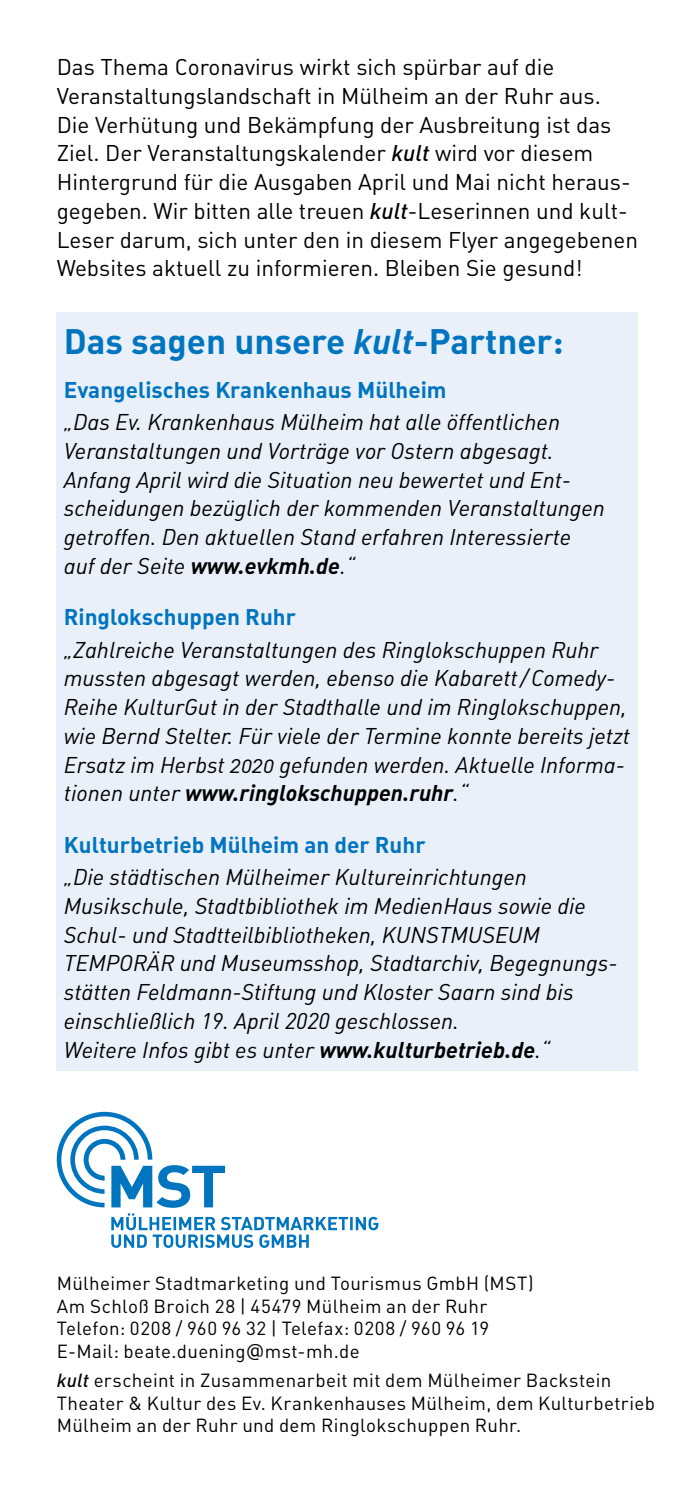
<style>
.page{position:relative;width:695px;height:1489px;background:#fff}
.page>*{position:absolute;margin:0;border:0;box-sizing:border-box;transform-origin:0 0}
.t1{font:35px "DIN Bold Alternate";color:#0075bf}
.t2{font:22.5px/28.8px "DIN Regular Italic Alt";color:#000}
.t3{font:22.5px/28.8px "DIN Regular Alternate";color:#000}
.t4{font:22.5px "DIN Bold Alternate";color:#0075bf}
.t5{font:22.5px "DIN Bold Italic Alt";color:#000}
.t6{font:18.75px/22.5px "DIN Regular Alternate";letter-spacing:.02em;color:#000}
.t7{font:18.75px "DIN";letter-spacing:.03em;color:#000}
.s1{font-family:"DIN Medium Italic Alt"}
.s2{font-family:"DIN Bold Italic Alt"}
.s3{font-family:"DIN Regular Italic Alt"}
.s4{font-family:"DIN";font-style:italic}
.s5{font-family:"DIN"}
.s6{font-family:"DIN Regular Alternate"}
.s7{font-family:"Verdana"}
</style>
<div class="page">
<div style="left:57px;top:312px;width:581px;height:758px;background:#eaf0fa"></div>
<svg style="left:57px;top:1111px;width:168px;height:96px"></svg>
<svg style="left:111px;top:1213px;width:267px;height:34px"></svg>
<p class="t3" style="left:57px;top:52px;width:583px">Das Thema Coronavirus wirkt sich spürbar auf die Veranstaltungslandschaft in Mülheim an der Ruhr aus.<br>Die Verhütung und Bekämpfung der Ausbreitung ist das Ziel. Der Veranstaltungskalender <span class="s1">kult</span> wird vor diesem Hintergrund für die Ausgaben April und Mai nicht heraus&shy;gegeben. Wir bitten alle treuen <span class="s1">kult</span>-Leserinnen und kult-Leser darum, sich unter den in diesem Flyer angegebenen Websites aktuell zu informieren. Bleiben Sie gesund!</p>
<h1 class="t1" style="left:64px;top:317px;width:501px">Das sagen unsere <span class="s2">kult</span>-Partner:</h1>
<p class="t4" style="left:64px;top:374px;width:384px">Evangelisches Krankenhaus Mülheim</p>
<p class="t2" style="left:64px;top:407px;width:542px">„Das Ev. Krankenhaus Mülheim hat alle öffentlichen Veranstaltungen und Vorträge vor Ostern abgesagt.<br>Anfang April wird die Situation neu bewertet und Ent&shy;scheidungen bezüglich der kommenden Veranstaltungen getroffen. Den aktuellen Stand erfahren Interessierte auf der Seite <span class="s2">www.evkmh.de</span>.“</p>
<p class="t4" style="left:64px;top:602px;width:233px">Ringlokschuppen Ruhr</p>
<p class="t2" style="left:64px;top:635px;width:567px">„Zahlreiche Veranstaltungen des Ringlokschuppen Ruhr mussten abgesagt werden, ebenso die Kabarett/Comedy-Reihe KulturGut in der Stadthalle und im Ringlokschuppen, wie Bernd Stelter. Für viele der Termine konnte bereits jetzt Ersatz im Herbst 2020 gefunden werden. Aktuelle Informa-</p>
<p class="t5" style="left:64px;top:779px;width:406px"><span class="s3">tionen unter</span> www.ringlokschuppen.ruhr<span class="s3">.“</span></p>
<p class="t4" style="left:64px;top:829px;width:363px">Kulturbetrieb Mülheim an der Ruhr</p>
<p class="t2" style="left:64px;top:862px;width:555px">„Die städtischen Mülheimer Kultureinrichtungen Musikschule, Stadtbibliothek im MedienHaus sowie die Schul- und Stadtteilbibliotheken, KUNSTMUSEUM TEMPORÄR und Museumsshop, Stadtarchiv, Begegnungs&shy;stätten Feldmann-Stiftung und Kloster Saarn sind bis einschließlich <span class="s4">19</span>. April <span class="s4">2020</span> geschlossen.<br>Weitere Infos gibt es unter <span class="s2">www.kulturbetrieb.de</span>.“</p>
<p class="t6" style="left:57px;top:1271px;width:478px">Mülheimer Stadtmarketing und Tourismus GmbH (MST)<br>Am Schloß Broich <span class="s5">28</span> | <span class="s5">45479</span> Mülheim an der Ruhr</p>
<p class="t7" style="left:57px;top:1315px;width:434px"><span class="s6">Telefon:</span> 0208 <span class="s6">/</span> 960 96 32 <span class="s6">| Telefax:</span> 0208 <span class="s6">/</span> 960 96 19</p>
<p class="t6" style="left:57px;top:1335px;width:556px;line-height:29.5px">E-Mail: beate.duening<span class="s7">@</span>mst-mh.de<br><span class="s1">kult</span> erscheint in Zusammenarbeit mit dem Mülheimer Backstein</p>
<p class="t6" style="left:57px;top:1390px;width:599px">Theater &amp; Kultur des Ev. Krankenhauses Mülheim, dem Kulturbetrieb<br>Mülheim an der Ruhr und dem Ringlokschuppen Ruhr.</p>
</div>
